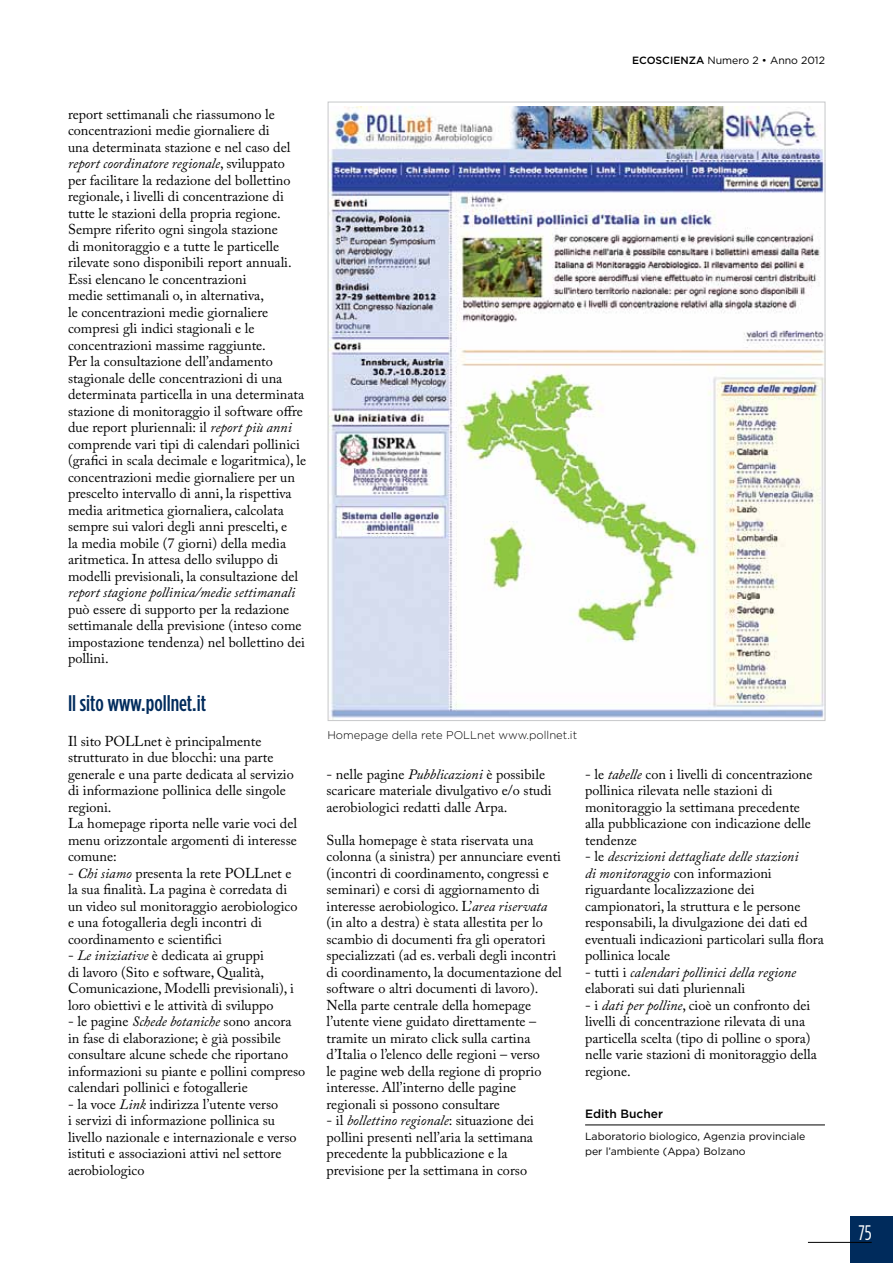
<style>
.page{position:relative;width:893px;height:1263px;background:#fff}
.page>*{position:absolute;margin:0;border:0;box-sizing:border-box;transform-origin:0 0}
.t1{font:500 22.5px "Gotham Condensed";color:#002b5c}
.t2{font:21px "Gotham Condensed";color:#fff}
.t3{font:14.25px/16.5px "Adobe Caslon Pro";color:#000}
.t4{font:italic 14.25px "Adobe Caslon Pro";color:#000}
.t5{font:500 12px "Gotham";color:#000}
.t6{font:300 11.25px "Gotham";color:#000}
.t7{font:10.5px/15px "Gotham";color:#000}
.s1{font-style:italic}
.s2{font-weight:500}
</style>
<div class="page">
<div style="left:850px;top:1216px;width:43px;height:47px;background:#002b5c"></div>
<hr style="left:808px;top:1242px;width:64px;height:1px;background:#000">
<hr style="left:585px;top:1125px;width:240px;height:1px;background:#000">
<img style="left:330px;top:107px;width:493px;height:612px">
<p class="t3" style="left:68px;top:105px;width:240px">report settimanali che riassumono le concentrazioni medie giornaliere di<br>una determinata stazione e nel caso del <span class="s1">report coordinatore regionale</span>, sviluppato per facilitare la redazione del bollettino regionale, i livelli di concentrazione di tutte le stazioni della propria regione.<br>Sempre riferito ogni singola stazione<br>di monitoraggio e a tutte le particelle rilevate sono disponibili report annuali.<br>Essi elencano le concentrazioni<br>medie settimanali o, in alternativa,<br>le concentrazioni medie giornaliere compresi gli indici stagionali e le concentrazioni massime raggiunte.<br>Per la consultazione dell’andamento stagionale delle concentrazioni di una determinata particella in una determinata stazione di monitoraggio il software offre due report pluriennali: il <span class="s1">report più anni </span>comprende vari tipi di calendari pollinici (grafici in scala decimale e logaritmica), le concentrazioni medie giornaliere per un prescelto intervallo di anni, la rispettiva media aritmetica giornaliera, calcolata sempre sui valori degli anni prescelti, e<br>la media mobile (7 giorni) della media aritmetica. In attesa dello sviluppo di modelli previsionali, la consultazione del</p>
<p class="t4" style="left:68px;top:584px;width:229px">report stagione pollinica/medie settimanali</p>
<p class="t3" style="left:68px;top:600px;width:238px">può essere di supporto per la redazione settimanale della previsione (inteso come impostazione tendenza) nel bollettino dei pollini.</p>
<h1 class="t1" style="left:68px;top:691px;width:140px">Il sito www.pollnet.it</h1>
<p class="t3" style="left:68px;top:732px;width:231px">Il sito POLLnet è principalmente strutturato in due blocchi: una parte generale e una parte dedicata al servizio di informazione pollinica delle singole regioni.<br>La homepage riporta nelle varie voci del menu orizzontale argomenti di interesse comune:</p>
<p class="t3" style="left:68px;top:864px;width:231px">- <span class="s1">Chi siamo</span> presenta la rete POLLnet e la sua finalità. La pagina è corredata di un video sul monitoraggio aerobiologico e una fotogalleria degli incontri di coordinamento e scientifici</p>
<p class="t3" style="left:68px;top:947px;width:227px">- <span class="s1">Le iniziative</span> è dedicata ai gruppi<br>di lavoro (Sito e software, Qualità, Comunicazione, Modelli previsionali), i loro obiettivi e le attività di sviluppo</p>
<p class="t3" style="left:68px;top:1013px;width:239px">- le pagine <span class="s1">Schede botaniche</span> sono ancora in fase di elaborazione; è già possibile consultare alcune schede che riportano informazioni su piante e pollini compreso calendari pollinici e fotogallerie</p>
<p class="t3" style="left:68px;top:1095px;width:230px">- la voce <span class="s1">Link</span> indirizza l’utente verso<br>i servizi di informazione pollinica su livello nazionale e internazionale e verso istituti e associazioni attivi nel settore aerobiologico</p>
<p class="t7" style="left:632px;top:53px;width:194px"><span class="s2">ECOSCIENZA</span> Numero 2 • Anno 2012</p>
<p class="t6" style="left:327px;top:729px;width:135px">Homepage della rete POLL</p>
<p class="t6" style="left:477px;top:729px;width:102px">net www.pollnet.it</p>
<p class="t3" style="left:327px;top:765px;width:227px">- nelle pagine <span class="s1">Pubblicazioni</span> è possibile scaricare materiale divulgativo e/o studi aerobiologici redatti dalle Arpa.</p>
<p class="t3" style="left:327px;top:831px;width:237px">Sulla homepage è stata riservata una colonna (a sinistra) per annunciare eventi (incontri di coordinamento, congressi e seminari) e corsi di aggiornamento di interesse aerobiologico. L’<span class="s1">area riservata </span>(in alto a destra) è stata allestita per lo scambio di documenti fra gli operatori specializzati (ad es. verbali degli incontri di coordinamento, la documentazione del software o altri documenti di lavoro).<br>Nella parte centrale della homepage l’utente viene guidato direttamente – tramite un mirato click sulla cartina d’Italia o l’elenco delle regioni – verso<br>le pagine web della regione di proprio interesse. All’interno delle pagine regionali si possono consultare</p>
<p class="t3" style="left:327px;top:1112px;width:209px">- il <span class="s1">bollettino regionale</span>: situazione dei pollini presenti nell’aria la settimana precedente la pubblicazione e la previsione per la settimana in corso</p>
<p class="t3" style="left:585px;top:765px;width:229px">- le <span class="s1">tabelle</span> con i livelli di concentrazione pollinica rilevata nelle stazioni di monitoraggio la settimana precedente alla pubblicazione con indicazione delle tendenze</p>
<p class="t3" style="left:585px;top:848px;width:240px">- le <span class="s1">descrizioni dettagliate delle stazioni<br>di monitoraggio</span> con informazioni riguardante localizzazione dei campionatori, la struttura e le persone responsabili, la divulgazione dei dati ed eventuali indicazioni particolari sulla flora pollinica locale</p>
<p class="t3" style="left:585px;top:963px;width:213px">- tutti i <span class="s1">calendari pollinici della regione </span>elaborati sui dati pluriennali</p>
<p class="t3" style="left:585px;top:996px;width:233px">- i <span class="s1">dati per polline</span>, cioè un confronto dei livelli di concentrazione rilevata di una particella scelta (tipo di polline o spora) nelle varie stazioni di monitoraggio della regione.</p>
<p class="t5" style="left:585px;top:1107px;width:79px">EDITH BUCHER</p>
<p class="t7" style="left:585px;top:1128px;width:222px">Laboratorio biologico, Agenzia provinciale per l’ambiente (Appa) Bolzano</p>
<h2 class="t2" style="left:858px;top:1221px;width:15px">75</h2>
</div>
